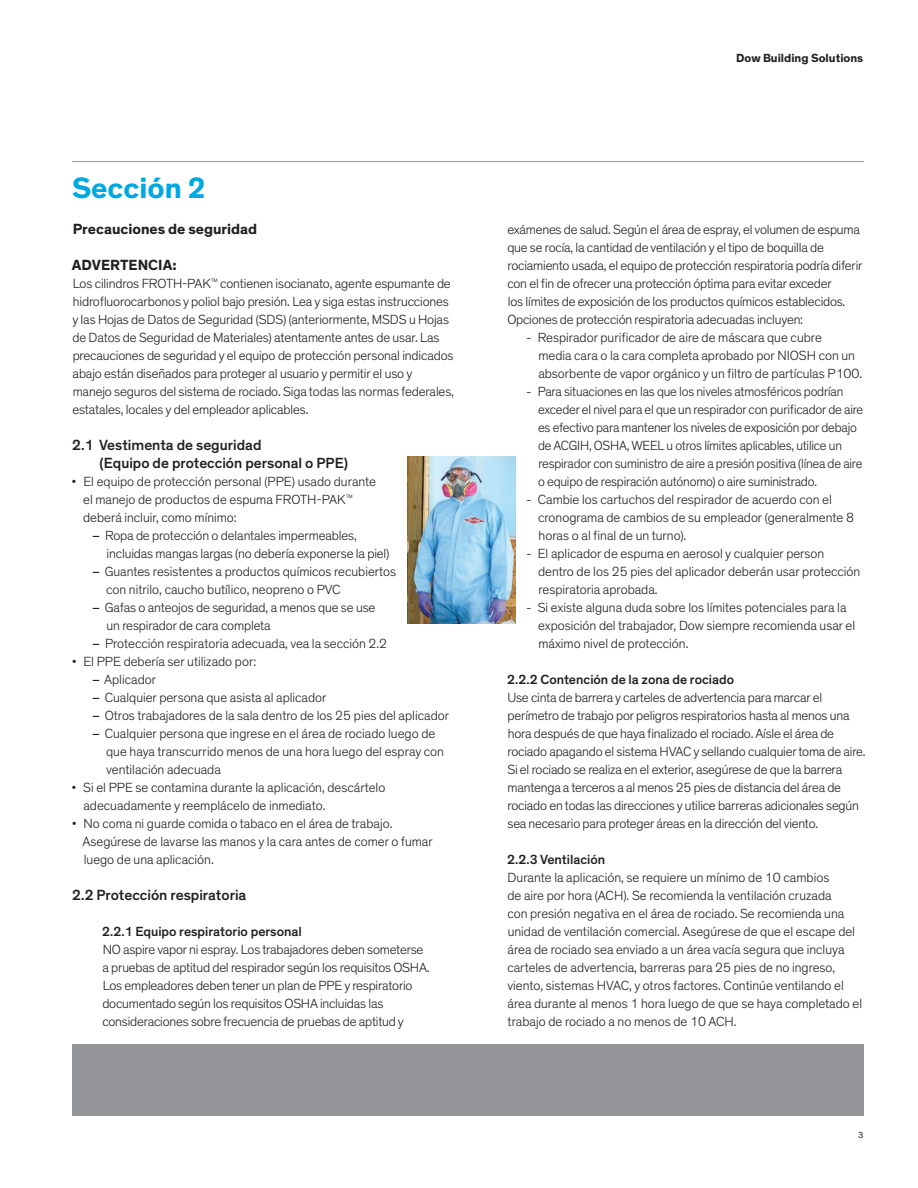
<style>
.page{position:relative;width:918px;height:1188px;background:#fff}
.page>*{position:absolute;margin:0;border:0;box-sizing:border-box;transform-origin:0 0}
.t1{font:700 30px "Dow Corporate";color:#00a8e1}
.t2{font:500 15px/18px "Dow Corporate";color:#231f20}
.t3{font:700 15px "Dow Corporate";color:#231f20}
.t4{font:300 13.5px/18px "Dow Corporate";letter-spacing:-.01em;color:#231f20}
.t5{font:500 13.5px "Dow Corporate";color:#231f20}
.t6{font:700 12px "Dow Corporate";color:#231f20}
.t7{font:9px "Dow Corporate";color:#231f20}
.s1{font-family:"Swift Neue LT Pro";font-weight:400}
</style>
<div class="page">
<hr style="left:72px;top:161px;width:792px;height:1px;background:#939598">
<div style="left:72px;top:1044px;width:792px;height:72px;background:#939598"></div>
<img style="left:408px;top:457px;width:107px;height:167px">
<h1 class="t1" style="left:72px;top:169px;width:135px">Sección 2</h1>
<p class="t3" style="left:73px;top:220px;width:186px">Precauciones de seguridad</p>
<p class="t3" style="left:72px;top:256px;width:106px">ADVERTENCIA:</p>
<p class="t4" style="left:72px;top:275px;width:383px">Los cilindros FROTH-PAK<sup>™</sup> contienen isocianato, agente espumante de hidrofluorocarbonos y poliol bajo presión. Lea y siga estas instrucciones y las Hojas de Datos de Seguridad (SDS) (anteriormente, MSDS u Hojas de Datos de Seguridad de Materiales) atentamente antes de usar. Las precauciones de seguridad y el equipo de protección personal indicados abajo están diseñados para proteger al usuario y permitir el uso y manejo seguros del sistema de rociado. Siga todas las normas federales, estatales, locales y del empleador aplicables.</p>
<p class="t2" style="left:100px;top:436px;width:250px;text-indent:-27px">2.1 Vestimenta de seguridad<br>(Equipo de protección personal o PPE)</p>
<p class="t4" style="left:83px;top:473px;width:294px;text-indent:-12px">• El equipo de protección personal (PPE) usado durante el manejo de productos de espuma FROTH-PAK<sup>™ </sup>deberá incluir, como mínimo:</p>
<p class="t4" style="left:107px;top:527px;width:284px;text-indent:-14px"><span class="s1">–</span> Ropa de protección o delantales impermeables, incluidas mangas largas (no debería exponerse la piel)</p>
<p class="t4" style="left:106px;top:563px;width:292px;text-indent:-13px"><span class="s1">–</span> Guantes resistentes a productos químicos recubiertos con nitrilo, caucho butílico, neopreno o PVC</p>
<p class="t4" style="left:106px;top:599px;width:270px;text-indent:-14px"><span class="s1">–</span> Gafas o anteojos de seguridad, a menos que se use un respirador de cara completa</p>
<p class="t4" style="left:93px;top:635px;width:296px"><span class="s1">–</span> Protección respiratoria adecuada, vea la sección 2.2</p>
<p class="t4" style="left:72px;top:653px;width:186px">• El PPE debería ser utilizado por:</p>
<p class="t4" style="left:93px;top:671px;width:65px"><span class="s1">–</span> Aplicador</p>
<p class="t4" style="left:93px;top:689px;width:235px"><span class="s1">–</span> Cualquier persona que asista al aplicador</p>
<p class="t4" style="left:93px;top:707px;width:358px"><span class="s1">–</span> Otros trabajadores de la sala dentro de los 25 pies del aplicador</p>
<p class="t4" style="left:106px;top:725px;width:339px;text-indent:-13px"><span class="s1">–</span> Cualquier persona que ingrese en el área de rociado luego de que haya transcurrido menos de una hora luego del espray con ventilación adecuada</p>
<p class="t4" style="left:83px;top:779px;width:303px;text-indent:-12px">• Si el PPE se contamina durante la aplicación, descártelo adecuadamente y reemplácelo de inmediato.</p>
<p class="t4" style="left:83px;top:815px;width:352px;text-indent:-11px">• No coma ni guarde comida o tabaco en el área de trabajo.<br>Asegúrese de lavarse las manos y la cara antes de comer o fumar luego de una aplicación.</p>
<p class="t2" style="left:72px;top:886px;width:176px">2.2 Protección respiratoria</p>
<p class="t5" style="left:102px;top:923px;width:201px">2.2.1 Equipo respiratorio personal</p>
<p class="t4" style="left:102px;top:941px;width:329px">NO aspire vapor ni espray. Los trabajadores deben someterse a pruebas de aptitud del respirador según los requisitos OSHA.<br>Los empleadores deben tener un plan de PPE y respiratorio documentado según los requisitos OSHA incluidas las consideraciones sobre frecuencia de pruebas de aptitud y</p>
<p class="t6" style="left:736px;top:51px;width:129px">Dow Building Solutions</p>
<p class="t4" style="left:507px;top:221px;width:357px">exámenes de salud. Según el área de espray, el volumen de espuma que se rocía, la cantidad de ventilación y el tipo de boquilla de rociamiento usada, el equipo de protección respiratoria podría diferir con el fin de ofrecer una protección óptima para evitar exceder<br>los límites de exposición de los productos químicos establecidos.<br>Opciones de protección respiratoria adecuadas incluyen:</p>
<p class="t4" style="left:538px;top:329px;width:325px;text-indent:-12px">- Respirador purificador de aire de máscara que cubre<br>media cara o la cara completa aprobado por NIOSH con un absorbente de vapor orgánico y un filtro de partículas P100.</p>
<p class="t4" style="left:538px;top:383px;width:327px;text-indent:-12px">- Para situaciones en las que los niveles atmosféricos podrían exceder el nivel para el que un respirador con purificador de aire es efectivo para mantener los niveles de exposición por debajo de ACGIH, OSHA, WEEL u otros límites aplicables, utilice un respirador con suministro de aire a presión positiva (línea de aire o equipo de respiración autónomo) o aire suministrado.</p>
<p class="t4" style="left:538px;top:491px;width:317px;text-indent:-12px">- Cambie los cartuchos del respirador de acuerdo con el cronograma de cambios de su empleador (generalmente 8 horas o al final de un turno).</p>
<p class="t4" style="left:538px;top:545px;width:324px;text-indent:-12px">- El aplicador de espuma en aerosol y cualquier person dentro de los 25 pies del aplicador deberán usar protección respiratoria aprobada.</p>
<p class="t4" style="left:538px;top:599px;width:319px;text-indent:-12px">- Si existe alguna duda sobre los límites potenciales para la exposición del trabajador, Dow siempre recomienda usar el máximo nivel de protección.</p>
<p class="t5" style="left:507px;top:671px;width:228px">2.2.2 Contención de la zona de rociado</p>
<p class="t4" style="left:507px;top:689px;width:360px">Use cinta de barrera y carteles de advertencia para marcar el perímetro de trabajo por peligros respiratorios hasta al menos una hora después de que haya finalizado el rociado. Aísle el área de rociado apagando el sistema HVAC y sellando cualquier toma de aire.<br>Si el rociado se realiza en el exterior, asegúrese de que la barrera mantenga a terceros a al menos 25 pies de distancia del área de rociado en todas las direcciones y utilice barreras adicionales según sea necesario para proteger áreas en la dirección del viento.</p>
<p class="t5" style="left:507px;top:851px;width:99px">2.2.3 Ventilación</p>
<p class="t4" style="left:507px;top:869px;width:356px">Durante la aplicación, se requiere un mínimo de 10 cambios<br>de aire por hora (ACH). Se recomienda la ventilación cruzada<br>con presión negativa en el área de rociado. Se recomienda una unidad de ventilación comercial. Asegúrese de que el escape del área de rociado sea enviado a un área vacía segura que incluya carteles de advertencia, barreras para 25 pies de no ingreso, viento, sistemas HVAC, y otros factores. Continúe ventilando el área durante al menos 1 hora luego de que se haya completado el trabajo de rociado a no menos de 10 ACH.</p>
<p class="t7" style="left:858px;top:1130px;width:7px">3</p>
</div>
